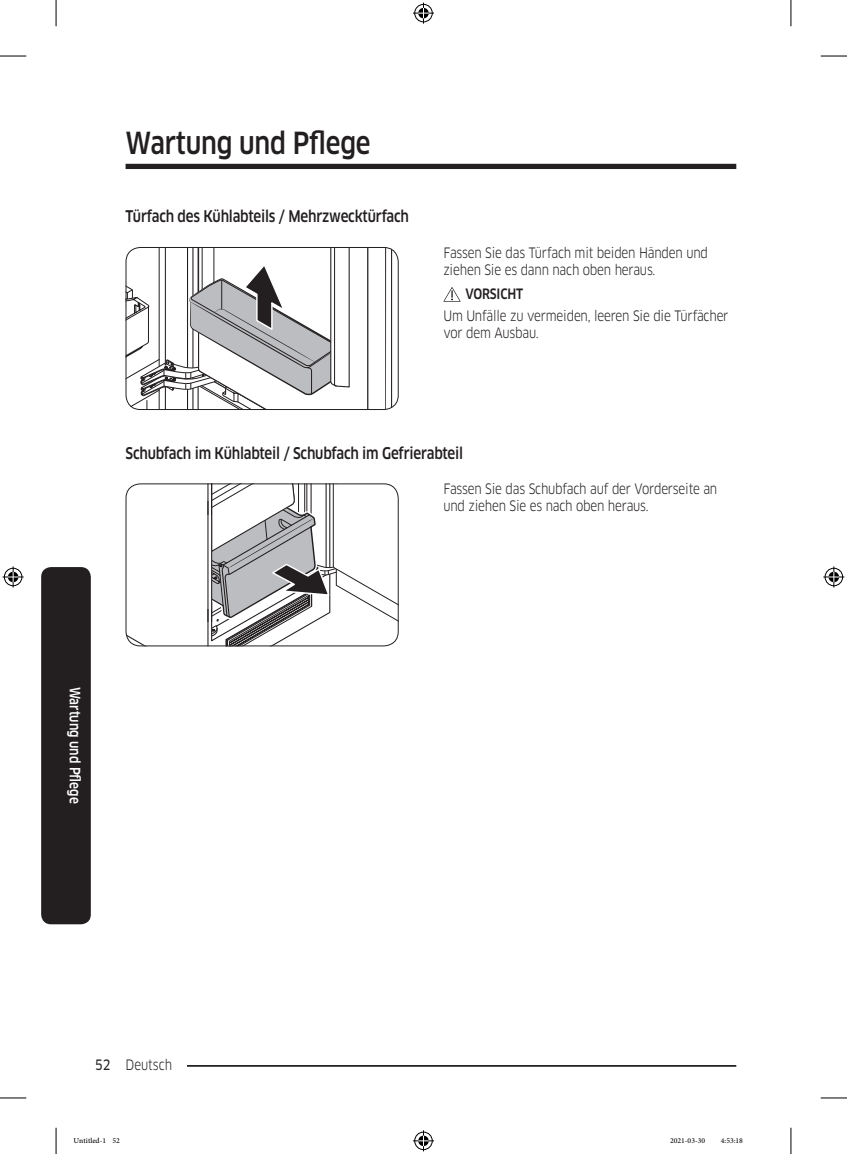
<style>
.page{position:relative;width:847px;height:1154px;background:#fff}
.page>*{position:absolute;margin:0;border:0;box-sizing:border-box;transform-origin:0 0}
.t1{font:500 29.75px "Samsung Clan Pro";letter-spacing:-.01em;color:#231f20;scale:.85 1}
.t2{font:500 15.75px "Samsung Clan Pro";letter-spacing:-.015em;color:#231f20;scale:.85 1}
.t3{font:14px/16.8px "Samsung Clan Pro";letter-spacing:-.015em;color:#231f20;scale:.85 1}
.Sidebar{font:500 14px "Samsung Clan Pro";color:#fff;scale:.85 1}
.DL_DT_Icon{font:500 14px "Samsung Clan Pro";letter-spacing:-.015em;color:#231f20;scale:.85 1}
.t4{font:10.5px "Adobe Arabic";color:#000}
.s1{font-family:"Samsung Clan Pro News"}
</style>
<div class="page">
<div style="left:125px;top:164px;width:611px;height:5px;background:#231f20"></div>
<hr style="left:125px;top:1065px;width:611px;height:2px;background:#231f20">
<div style="left:111px;top:1055px;width:76px;height:17px;background:#fff"></div>
<div style="left:41px;top:567px;width:50px;height:357px;background:#231f20;border-radius:10px"></div>
<svg style="left:127px;top:247px;width:265px;height:163px"></svg>
<div style="left:125px;top:247px;width:273px;height:163px;border:1px solid #231f20;border-radius:14px"></div>
<svg style="left:443px;top:287px;width:17px;height:15px"></svg>
<svg style="left:127px;top:483px;width:271px;height:163px"></svg>
<div style="left:125px;top:483px;width:273px;height:163px;border:1px solid #231f20;border-radius:14px"></div>
<svg style="left:0;top:56px;width:26px;height:1px"></svg>
<svg style="left:820px;top:56px;width:26px;height:1px"></svg>
<svg style="left:0;top:1097px;width:26px;height:1px"></svg>
<svg style="left:820px;top:1097px;width:26px;height:1px"></svg>
<svg style="left:56px;top:0;width:1px;height:26px"></svg>
<svg style="left:56px;top:1128px;width:1px;height:26px"></svg>
<svg style="left:790px;top:0;width:1px;height:26px"></svg>
<svg style="left:790px;top:1128px;width:1px;height:26px"></svg>
<svg style="left:413px;top:3px;width:21px;height:21px"></svg>
<svg style="left:413px;top:1130px;width:21px;height:21px"></svg>
<svg style="left:3px;top:566px;width:21px;height:21px"></svg>
<svg style="left:823px;top:566px;width:21px;height:21px"></svg>
<h1 class="t1" style="left:125px;top:125px;width:235px">Wartung und Pfleg</h1>
<h3 class="t2" style="left:125px;top:207px;width:335px">Türfach des Kühlabteils / Mehrzwecktürfach</h3>
<p class="t3" style="left:443px;top:244px;width:313px">Fassen Sie das Türfach mit beiden Händen und ziehen Sie es dann nach oben heraus.</p>
<p class="DL_DT_Icon" style="left:465px;top:286px;width:69px">VORSICHT</p>
<p class="t3" style="left:443px;top:307px;width:337px">Um Unfälle zu vermeiden, leeren Sie die Türfächer vor dem Ausbau.</p>
<h3 class="t2" style="left:125px;top:444px;width:398px">Schubfach im Kühlabteil / Schubfach im Gefrierabteil</h3>
<p class="t3" style="left:443px;top:481px;width:323px">Fassen Sie das Schubfach auf der Vorderseite an und ziehen Sie es nach oben heraus.</p>
<p class="Sidebar" style="left:83px;top:686px;width:138px;rotate:90deg">Wartung und Pfleg</p>
<p class="t3" style="left:95px;top:1056px;width:92px"><span class="s1">52</span> Deutsch</p>
<p class="t4" style="left:74px;top:1133px;width:48px">Untitled-1 52</p>
<p class="t4" style="left:669px;top:1133px;width:37px">2021-03-30</p>
<p class="t4" style="left:720px;top:1133px;width:24px">4:53:18</p>
</div>
